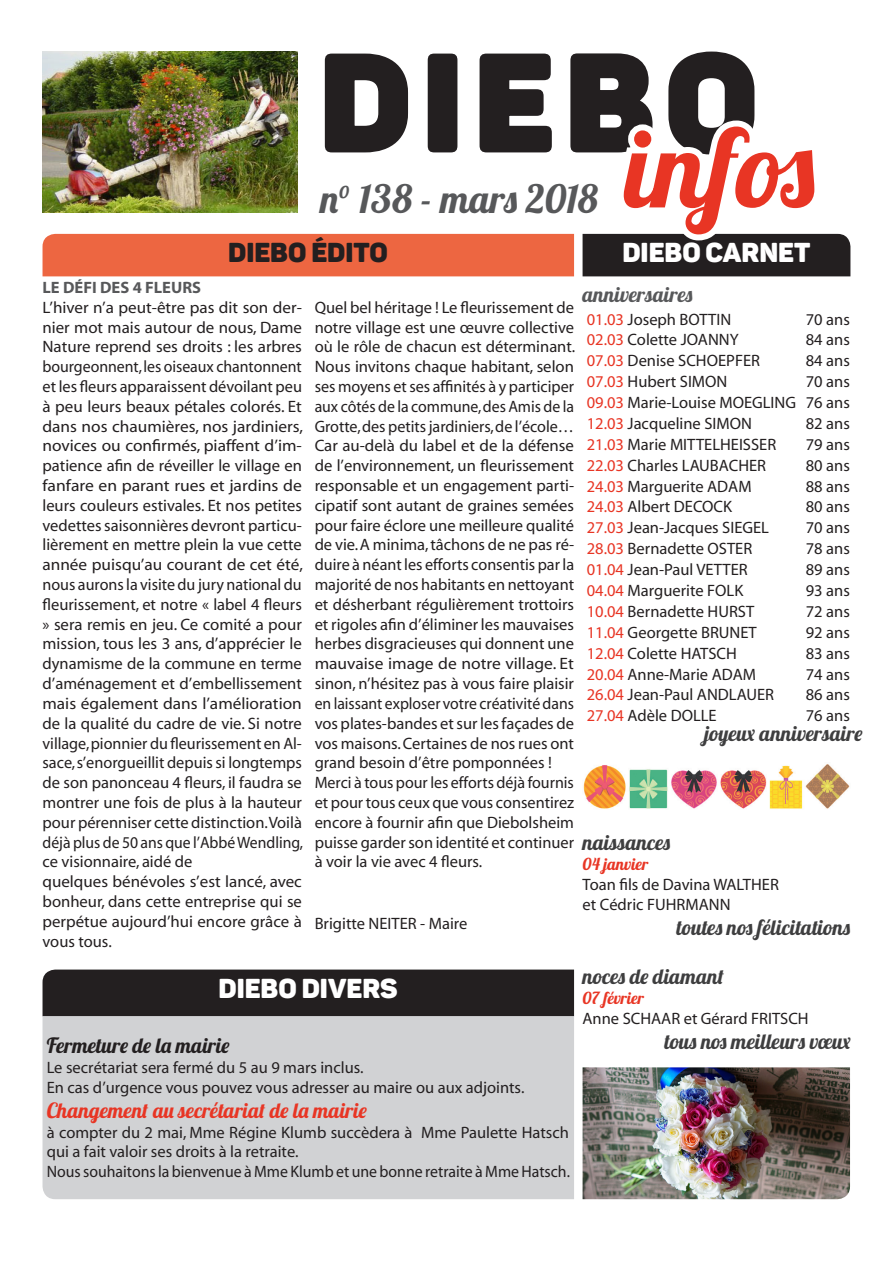
<style>
.page{position:relative;width:893px;height:1263px;background:#fff}
.page>*{position:absolute;margin:0;border:0;box-sizing:border-box;transform-origin:0 0}
.t1{font:135px "Panton Black Caps";letter-spacing:.085em;color:#231f20}
.t2{font:108px "Lobster 1.4";color:#e83524}
.t3{font:39px "Lobster 1.4";color:#57585a}
.t4{font:27px "Panton Black Caps";color:#fff}
.t5{font:27px "Panton Black Caps";color:#231f20}
.t6{font:21px "Lobster 1.4";letter-spacing:.05em;color:#e83524}
.t7{font:21px "Lobster 1.4";letter-spacing:.05em;color:#3e3e3f}
.t8{font:21px "Lobster 1.4";letter-spacing:.015em;color:#3e3e3f}
.t9{font:21px "Lobster 1.4";letter-spacing:.03em;color:#3e3e3f}
.t10{font:21px "Lobster 1.4";letter-spacing:.045em;color:#231f20}
.t11{font:21px "Lobster 1.4";letter-spacing:.02em;color:#3e3e3f}
.t12{font:21px "Lobster 1.4";letter-spacing:.05em;color:#57585a}
.t13{font:16.5px/19.8px "Myriad";color:#231f20;text-align:justify}
.t14{font:16.5px "Myriad";color:#231f20;scale:.96 1}
.t15{font:16.5px "Lobster 1.4";letter-spacing:.02em;color:#e83524}
.t16{font:700 16.5px "Myriad";color:#57585a}
.s1{color:#e83524}
</style>
<div class="page">
<img style="left:583px;top:1067px;width:267px;height:132px">
<div style="left:43px;top:969px;width:531px;height:47px;background:#231f20"></div>
<div style="left:43px;top:1016px;width:531px;height:183px;background:#d1d2d4"></div>
<img style="left:583px;top:764px;width:267px;height:45px">
<img style="left:43px;top:51px;width:807px;height:225px">
<p class="t1" style="left:320px;top:16px;width:439px">DIEBO</p>
<p class="t2" style="left:625px;top:99px;width:193px">infos</p>
<p class="t3" style="left:320px;top:174px;width:279px">n° 138 - mars 2018</p>
<p class="t5" style="left:228px;top:235px;width:161px">DIEBO ÉDITO</p>
<p class="t4" style="left:622px;top:235px;width:190px">DIEBO CARNET</p>
<p class="t16" style="left:43px;top:279px;width:160px">LE DÉFI DES 4 FLEURS</p>
<p class="t13" style="left:43px;top:298px;width:262px">L’hiver n’a peut-être pas dit son der&shy;nier mot mais autour de nous, Dame Nature reprend ses droits : les arbres bourgeonnent, les oiseaux chantonnent et les fleurs apparaissent dévoilant peu à peu leurs beaux pétales colorés. Et dans nos chaumières, nos jardiniers, novices ou confirmés, piaffent d’im&shy;patience afin de réveiller le village en fanfare en parant rues et jardins de leurs couleurs estivales. Et nos petites vedettes saisonnières devront particu&shy;lièrement en mettre plein la vue cette année puisqu’au courant de cet été, nous aurons la visite du jury national du fleurissement, et notre « label 4 fleurs » sera remis en jeu. Ce comité a pour mission, tous les 3 ans, d’apprécier le dynamisme de la commune en terme d’aménagement et d’embellissement mais également dans l’amélioration de la qualité du cadre de vie. Si notre village, pionnier du fleurissement en Al&shy;sace, s’enorgueillit depuis si longtemps de son panonceau 4 fleurs, il faudra se montrer une fois de plus à la hauteur pour pérenniser cette distinction.Voilà déjà plus de 50 ans que l’Abbé Wendling, ce visionnaire, aidé de</p>
<p class="t13" style="left:43px;top:872px;width:261px">quelques bénévoles s’est lancé, avec bonheur, dans cette entreprise qui se perpétue aujourd’hui encore grâce à vous tous.</p>
<p class="t12" style="left:583px;top:281px;width:111px">anniversaires</p>
<p class="t13" style="left:587px;top:310px;width:146px"><span class="s1">01.03</span> Joseph BOTTIN</p>
<p class="t13" style="left:806px;top:310px;width:46px">70 ans</p>
<p class="t13" style="left:587px;top:331px;width:153px"><span class="s1">02.03</span> Colette JOANNY</p>
<p class="t13" style="left:806px;top:331px;width:46px">84 ans</p>
<p class="t13" style="left:587px;top:352px;width:175px"><span class="s1">07.03</span> Denise SCHOEPFER</p>
<p class="t13" style="left:806px;top:352px;width:46px">84 ans</p>
<p class="t13" style="left:587px;top:372px;width:142px"><span class="s1">07.03</span> Hubert SIMON</p>
<p class="t13" style="left:806px;top:372px;width:46px">70 ans</p>
<p class="t13" style="left:587px;top:393px;width:211px"><span class="s1">09.03</span> Marie-Louise MOEGLING</p>
<p class="t13" style="left:806px;top:393px;width:46px">76 ans</p>
<p class="t13" style="left:587px;top:414px;width:167px"><span class="s1">12.03</span> Jacqueline SIMON</p>
<p class="t13" style="left:806px;top:414px;width:46px">82 ans</p>
<p class="t13" style="left:587px;top:435px;width:191px"><span class="s1">21.03</span> Marie MITTELHEISSER</p>
<p class="t13" style="left:806px;top:435px;width:46px">79 ans</p>
<p class="t13" style="left:587px;top:456px;width:181px"><span class="s1">22.03</span> Charles LAUBACHER</p>
<p class="t13" style="left:806px;top:456px;width:46px">80 ans</p>
<p class="t13" style="left:587px;top:477px;width:166px"><span class="s1">24.03</span> Marguerite ADAM</p>
<p class="t13" style="left:806px;top:477px;width:46px">88 ans</p>
<p class="t13" style="left:587px;top:498px;width:147px"><span class="s1">24.03</span> Albert DECOCK</p>
<p class="t13" style="left:806px;top:498px;width:46px">80 ans</p>
<p class="t13" style="left:587px;top:519px;width:184px"><span class="s1">27.03</span> Jean-Jacques SIEGEL</p>
<p class="t13" style="left:806px;top:519px;width:46px">70 ans</p>
<p class="t13" style="left:587px;top:539px;width:167px"><span class="s1">28.03</span> Bernadette OSTER</p>
<p class="t13" style="left:806px;top:539px;width:46px">78 ans</p>
<p class="t13" style="left:587px;top:560px;width:162px"><span class="s1">01.04</span> Jean-Paul VETTER</p>
<p class="t13" style="left:806px;top:560px;width:46px">89 ans</p>
<p class="t13" style="left:587px;top:581px;width:158px"><span class="s1">04.04</span> Marguerite FOLK</p>
<p class="t13" style="left:806px;top:581px;width:46px">93 ans</p>
<p class="t13" style="left:587px;top:602px;width:169px"><span class="s1">10.04</span> Bernadette HURST</p>
<p class="t13" style="left:806px;top:602px;width:46px">72 ans</p>
<p class="t13" style="left:587px;top:623px;width:171px"><span class="s1">11.04</span> Georgette BRUNET</p>
<p class="t13" style="left:806px;top:623px;width:46px">92 ans</p>
<p class="t13" style="left:587px;top:644px;width:152px"><span class="s1">12.04</span> Colette HATSCH</p>
<p class="t13" style="left:806px;top:644px;width:46px">83 ans</p>
<p class="t13" style="left:587px;top:665px;width:171px"><span class="s1">20.04</span> Anne-Marie ADAM</p>
<p class="t13" style="left:806px;top:665px;width:46px">74 ans</p>
<p class="t13" style="left:587px;top:686px;width:189px"><span class="s1">26.04</span> Jean-Paul ANDLAUER</p>
<p class="t13" style="left:806px;top:686px;width:46px">86 ans</p>
<p class="t13" style="left:587px;top:707px;width:131px"><span class="s1">27.04</span> Adèle DOLLE</p>
<p class="t13" style="left:806px;top:707px;width:46px">76 ans</p>
<p class="t11" style="left:704px;top:719px;width:159px">joyeux anniversaire</p>
<p class="t13" style="left:315px;top:298px;width:262px">Quel bel héritage ! Le fleurissement de notre village est une œuvre collective où le rôle de chacun est déterminant.<br>Nous invitons chaque habitant, selon ses moyens et ses affinités à y participer aux côtés de la commune, des Amis de la Grotte, des petits jardiniers, de l’école… Car au-delà du label et de la défense de l’environnement, un fleurissement responsable et un engagement parti&shy;cipatif sont autant de graines semées pour faire éclore une meilleure qualité de vie. A minima, tâchons de ne pas ré&shy;duire à néant les efforts consentis par la majorité de nos habitants en nettoyant et désherbant régulièrement trottoirs et rigoles afin d’éliminer les mauvaises herbes disgracieuses qui donnent une mauvaise image de notre village. Et sinon, n’hésitez pas à vous faire plaisir en laissant exploser votre créativité dans vos plates-bandes et sur les façades de vos maisons. Certaines de nos rues ont grand besoin d’être pomponnées !</p>
<p class="t13" style="left:315px;top:773px;width:261px">Merci à tous pour les efforts déjà fournis et pour tous ceux que vous consentirez encore à fournir afin que Diebolsheim puisse garder son identité et continuer à voir la vie avec 4 fleurs.</p>
<p class="t7" style="left:583px;top:829px;width:89px">naissances</p>
<p class="t15" style="left:583px;top:854px;width:67px">04 janvier</p>
<p class="t13" style="left:583px;top:875px;width:198px">Toan fils de Davina WALTHER et Cédric FUHRMANN</p>
<p class="t8" style="left:677px;top:914px;width:175px">toutes nos félicitations</p>
<p class="t7" style="left:583px;top:963px;width:143px">noces de diamant</p>
<p class="t15" style="left:583px;top:987px;width:63px">07 février</p>
<p class="t13" style="left:583px;top:1009px;width:228px">Anne SCHAAR et Gérard FRITSCH</p>
<p class="t9" style="left:664px;top:1028px;width:188px">tous nos meilleurs vœux</p>
<p class="t13" style="left:315px;top:914px;width:154px">Brigitte NEITER - Maire</p>
<p class="t4" style="left:218px;top:971px;width:181px">DIEBO DIVERS</p>
<p class="t10" style="left:47px;top:1032px;width:184px">Fermeture de la mairie</p>
<p class="t13" style="left:47px;top:1058px;width:318px">Le secrétariat sera fermé du 5 au 9 mars inclus.</p>
<p class="t13" style="left:47px;top:1078px;width:479px">En cas d’urgence vous pouvez vous adresser au maire ou aux adjoints.</p>
<p class="t6" style="left:47px;top:1097px;width:321px">Changement au secrétariat de la mairie</p>
<p class="t13" style="left:47px;top:1123px;width:524px">à compter du 2 mai, Mme Régine Klumb succèdera à Mme Paulette Hatsch qui a fait valoir ses droits à la retraite.</p>
<p class="t14" style="left:47px;top:1163px;width:546px">Nous souhaitons la bienvenue à Mme Klumb et une bonne retraite à Mme Hatsch.</p>
</div>
